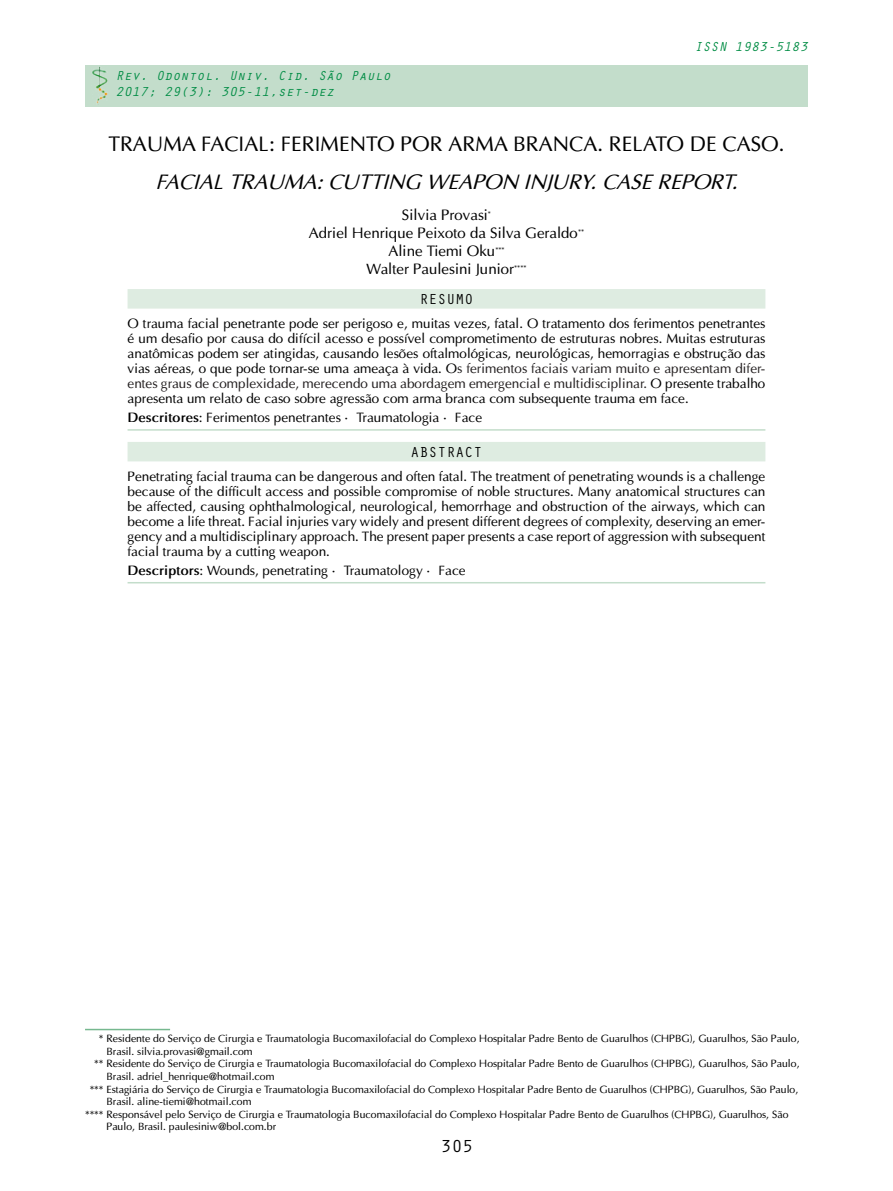
<style>
.page{position:relative;width:893px;height:1191px;background:#fff}
.page>*{position:absolute;margin:0;border:0;box-sizing:border-box;transform-origin:0 0}
.t1{font:21px "Optima";color:#000}
.t2{font:italic 21px "Optima";color:#000}
.t3{font:18px "Orator Std";color:#000}
.t4{font:15px/18px "Optima";color:#000;text-align:center}
.t5{font:15px "Orator Std";color:#000}
.t6{font:13.5px/15px "Optima";color:#000;text-align:justify}
.t7{font:italic 13.5px/16.2px "Orator Std";color:#008c44}
.t8{font:10.5px "Optima";color:#000}
.s1{color:#231f20}
.s2{font-weight:700}
.s3{color:#fff}
</style>
<div class="page">
<div style="left:85px;top:65px;width:723px;height:41px;background:#c3ddcb"></div>
<img style="left:92px;top:67px;width:15px;height:37px">
<div style="left:128px;top:289px;width:637px;height:19px;background:#deece1"></div>
<hr style="left:128px;top:429px;width:637px;height:1px;background:#c3ddcb">
<div style="left:128px;top:442px;width:637px;height:19px;background:#deece1"></div>
<hr style="left:128px;top:582px;width:637px;height:1px;background:#c3ddcb">
<hr style="left:85px;top:1028px;width:85px;height:2px;background:#76b88f">
<p class="t7" style="left:116px;top:66px;width:277px">Rev. Odontol. Univ. Cid. São Paulo<br>2017; 29(3): 305-11,set-dez</p>
<p class="t7" style="left:694px;top:38px;width:115px">ISSN 1983-5183</p>
<h1 class="t1" style="left:108px;top:131px;width:678px">TRAUMA FACIAL: FERIMENTO POR ARMA BRANCA. RELATO DE CASO.</h1>
<h1 class="t2" style="left:155px;top:169px;width:584px">FACIAL TRAUMA: CUTTING WEAPON INJURY. CASE REPORT.</h1>
<p class="t4" style="left:309px;top:205px;width:277px">Silvia Provasi<sup>*<br></sup>Adriel Henrique Peixoto da Silva Geraldo<sup>**<br></sup>Aline Tiemi Oku<sup>***<br></sup>Walter Paulesini Junior<sup>****</sup></p>
<p class="t5" style="left:419px;top:289px;width:55px">RESUMO</p>
<p class="t6" style="left:128px;top:316px;width:639px">O trauma facial penetrante pode ser perigoso e, muitas vezes, fatal. O tratamento dos ferimentos penetrantes é um desafio por causa do difícil acesso e possível comprometimento de estruturas nobres. Muitas estruturas anatômicas podem ser atingidas, causando lesões oftalmológicas, neurológicas, hemorragias e obstrução das vias aéreas, o que pode tornar-se uma ameaça à vida. O<span class="s1">s ferimentos faciais variam muito e apresentam difer&shy;entes graus de complexidade, merecendo uma abordagem emergencial e multidisciplinar.</span> O presente trabalho apresenta um relato de caso sobre agressão com arma branca com subsequente trauma em face.</p>
<p class="t6" style="left:128px;top:410px;width:356px"><span class="s2">Descritores</span>: Ferimentos penetrantes • Traumatologia • Face</p>
<p class="t5" style="left:410px;top:441px;width:73px">ABSTRACT</p>
<p class="t6" style="left:128px;top:468px;width:639px">Penetrating facial trauma can be dangerous and often fatal. The treatment of penetrating wounds is a challenge because of the difficult access and possible compromise of noble structures. Many anatomical structures can be affected, causing ophthalmological, neurological, hemorrhage and obstruction of the airways, which can become a life threat. Facial injuries vary widely and present different degrees of complexity, deserving an emer&shy;gency and a multidisciplinary approach. The present paper presents a case report of aggression with subsequent facial trauma by a cutting weapon.</p>
<p class="t6" style="left:128px;top:563px;width:340px"><span class="s2">Descriptors</span>: Wounds, penetrating • Traumatology • Face</p>
<p class="t8" style="left:85px;top:1032px;width:716px"><span class="s3">***</span>* Residente do Serviço de Cirurgia e Traumatologia Bucomaxilofacial do Complexo Hospitalar Padre Bento de Guarulhos (CHPBG), Guarulhos, São Paulo,</p>
<p class="t8" style="left:106px;top:1044px;width:148px">Brasil. silvia.provasi@gmail.com</p>
<p class="t8" style="left:85px;top:1057px;width:716px"><span class="s3">**</span>** Residente do Serviço de Cirurgia e Traumatologia Bucomaxilofacial do Complexo Hospitalar Padre Bento de Guarulhos (CHPBG), Guarulhos, São Paulo,</p>
<p class="t8" style="left:106px;top:1070px;width:170px">Brasil. adriel_henrique@hotmail.com</p>
<p class="t8" style="left:85px;top:1082px;width:715px"><span class="s3">*</span>*** Estagiária do Serviço de Cirurgia e Traumatologia Bucomaxilofacial do Complexo Hospitalar Padre Bento de Guarulhos (CHPBG), Guarulhos, São Paulo,</p>
<p class="t8" style="left:106px;top:1095px;width:147px">Brasil. aline-tiemi@hotmail.com</p>
<p class="t8" style="left:85px;top:1107px;width:705px">**** Responsável pelo Serviço de Cirurgia e Traumatologia Bucomaxilofacial do Complexo Hospitalar Padre Bento de Guarulhos (CHPBG), Guarulhos, São</p>
<p class="t8" style="left:106px;top:1120px;width:171px">Paulo, Brasil. paulesiniw@bol.com.br</p>
<h2 class="t3" style="left:441px;top:1133px;width:34px">305</h2>
</div>
